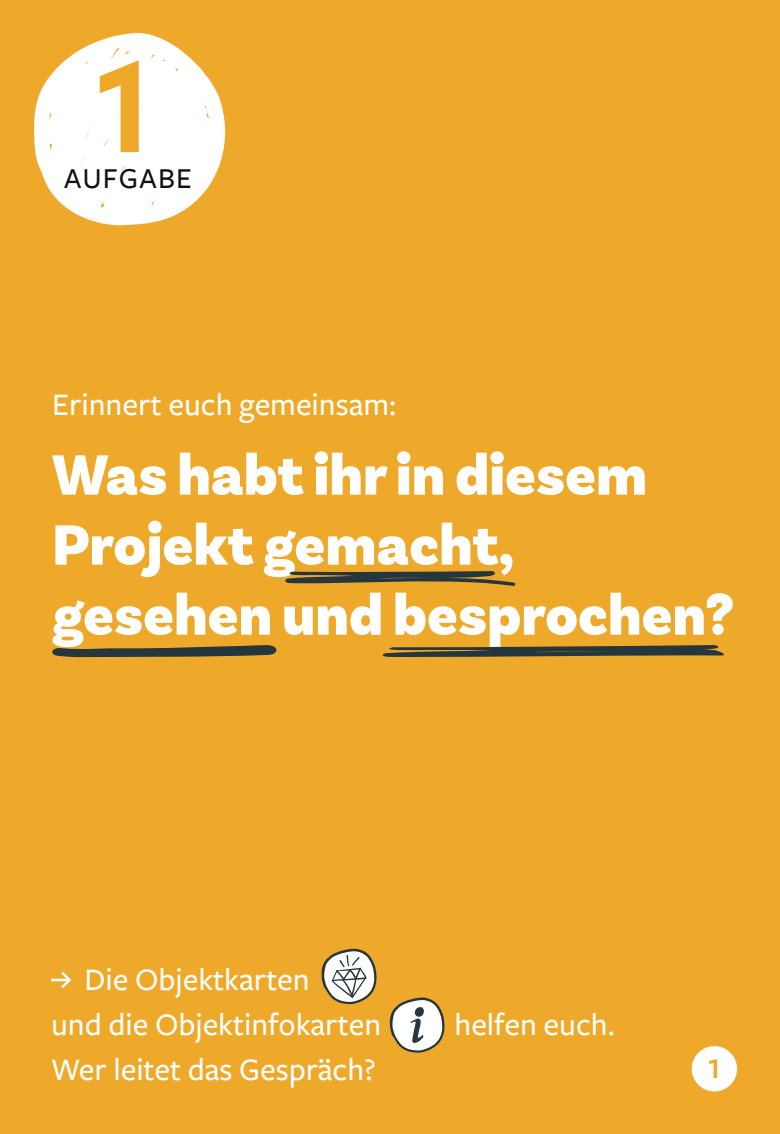
<style>
.page{position:relative;width:780px;height:1134px;background:#eea92a}
.page>*{position:absolute;margin:0;border:0;box-sizing:border-box;transform-origin:0 0}
.t1{font:700 137.5px "Sofia Pro";color:#eea92a}
.t2{font:900 59.5px/70px "Basic Sans";color:#fff}
.t3{font:500 32.5px/45px "Freight Sans Pro";color:#fff}
.t4{font:500 30px "Freight Sans Pro";letter-spacing:.04em;color:#121212}
.t5{font:600 30px "Freight Sans Pro";color:#eea92a}
</style>
<div class="page">
<svg style="left:51px;top:972px;width:20px;height:16px"></svg>
<svg style="left:34px;top:33px;width:192px;height:192px"></svg>
<svg style="left:44px;top:41px;width:178px;height:177px;background:#fcf3e3"></svg>
<div style="left:691px;top:1046px;width:46px;height:45px;background:#fff;border-radius:50%"></div>
<svg style="left:382px;top:645px;width:342px;height:12px"></svg>
<svg style="left:52px;top:645px;width:225px;height:12px"></svg>
<svg style="left:285px;top:571px;width:231px;height:15px"></svg>
<svg style="left:321px;top:949px;width:56px;height:55px"></svg>
<svg style="left:389px;top:997px;width:56px;height:56px"></svg>
<h1 class="t1" style="left:96px;top:-2px;width:56px">1</h1>
<p class="t4" style="left:64px;top:158px;width:129px">AUFGABE</p>
<p class="t3" style="left:52px;top:380px;width:346px">Erinnert euch gemeinsam:</p>
<h2 class="t2" style="left:52px;top:441px;width:683px">Was habt ihr in diesem<br>Projekt gemacht, gesehen und besprochen?</h2>
<p class="t3" style="left:51px;top:956px;width:331px;text-indent:34px">Die Objektkarten<br>und die Objektinfokarten</p>
<p class="t3" style="left:51px;top:1046px;width:326px">Wer leitet das Gespräch?</p>
<p class="t3" style="left:454px;top:1001px;width:162px">helfen euch.</p>
<p class="t5" style="left:706px;top:1047px;width:16px">1</p>
</div>
